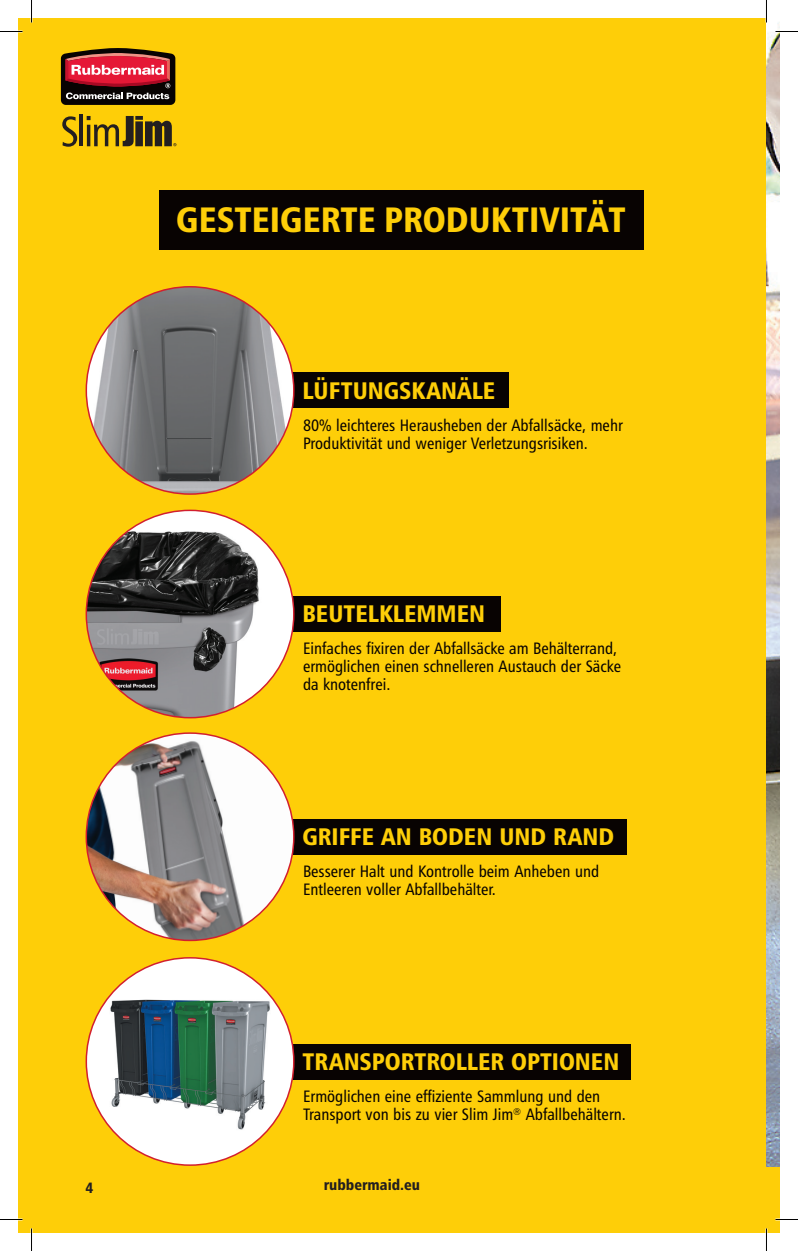
<style>
.page{position:relative;width:798px;height:1251px;background:#fff}
.page>*{position:absolute;margin:0;border:0;box-sizing:border-box;transform-origin:0 0}
.t1{font:35.25px "Humanist 777 BT Black Condensed B";color:#fece08}
.t2{font:24px "Humanist 777 BT Black Condensed B";color:#fece08}
.t3{font:16.5px/18px "Humanist 777 BT Roman Condensed B";color:#080302}
.t4{font:15px "Humanist 777 BT Black Condensed B";color:#231f20}
</style>
<div class="page">
<div style="left:18px;top:18px;width:748px;height:1215px;background:#fece08"></div>
<img style="left:766px;top:22px;width:13px;height:1146px">
<svg style="left:60px;top:48px;width:117px;height:99px"></svg>
<div style="left:766px;top:1168px;width:13px;height:65px;background:#fece08"></div>
<div style="left:159px;top:190px;width:484px;height:60px;background:#080302"></div>
<div style="left:255px;top:373px;width:254px;height:35px;background:#080302"></div>
<div style="left:255px;top:596px;width:245px;height:36px;background:#080302"></div>
<div style="left:255px;top:819px;width:371px;height:36px;background:#080302"></div>
<div style="left:255px;top:1044px;width:376px;height:35px;background:#080302"></div>
<img style="left:86px;top:733px;width:208px;height:207px;border-radius:104px">
<img style="left:86px;top:287px;width:208px;height:207px;border-radius:103px">
<img style="left:86px;top:520px;width:200px;height:198px">
<div style="left:86px;top:958px;width:208px;height:207px;background:#fff;border-radius:50%"></div>
<img style="left:109px;top:992px;width:162px;height:140px">
<hr style="left:765px;top:0;width:2px;height:22px;background:#fff">
<hr style="left:765px;top:1228px;width:2px;height:23px;background:#fff">
<svg style="left:0;top:31px;width:22px;height:1px"></svg>
<svg style="left:775px;top:31px;width:22px;height:1px"></svg>
<svg style="left:0;top:1219px;width:22px;height:1px"></svg>
<svg style="left:775px;top:1219px;width:22px;height:1px"></svg>
<svg style="left:31px;top:0;width:1px;height:22px"></svg>
<svg style="left:31px;top:1228px;width:1px;height:23px"></svg>
<svg style="left:766px;top:0;width:1px;height:22px"></svg>
<svg style="left:766px;top:1228px;width:1px;height:23px"></svg>
<h1 class="t1" style="left:176px;top:198px;width:451px">GESTEIGERTE PRODUKTIVITÄT</h1>
<h2 class="t2" style="left:302px;top:375px;width:194px">LÜFTUNGSKANÄLE</h2>
<p class="t3" style="left:303px;top:416px;width:321px">80% leichteres Herausheben der Abfallsäcke, mehr<br>Produktivität und weniger Verletzungsrisiken.</p>
<h2 class="t2" style="left:302px;top:599px;width:184px">BEUTELKLEMMEN</h2>
<p class="t3" style="left:303px;top:639px;width:319px">Einfaches fixiren der Abfallsäcke am Behälterrand, ermöglichen einen schnelleren Austauch der Säcke da knotenfrei.</p>
<h2 class="t2" style="left:302px;top:822px;width:313px">GRIFFE AN BODEN UND RAND</h2>
<p class="t3" style="left:303px;top:862px;width:297px">Besserer Halt und Kontrolle beim Anheben und<br>Entleeren voller Abfallbehälter.</p>
<h2 class="t2" style="left:302px;top:1046px;width:318px">TRANSPORTROLLER OPTIONEN</h2>
<p class="t3" style="left:303px;top:1087px;width:324px">Ermöglichen eine effiziente Sammlung und den<br>Transport von bis zu vier Slim Jim<sup>®</sup> Abfallbehältern.</p>
<p class="t4" style="left:86px;top:1178px;width:9px">4</p>
<p class="t4" style="left:324px;top:1175px;width:98px">rubbermaid.eu</p>
</div>
